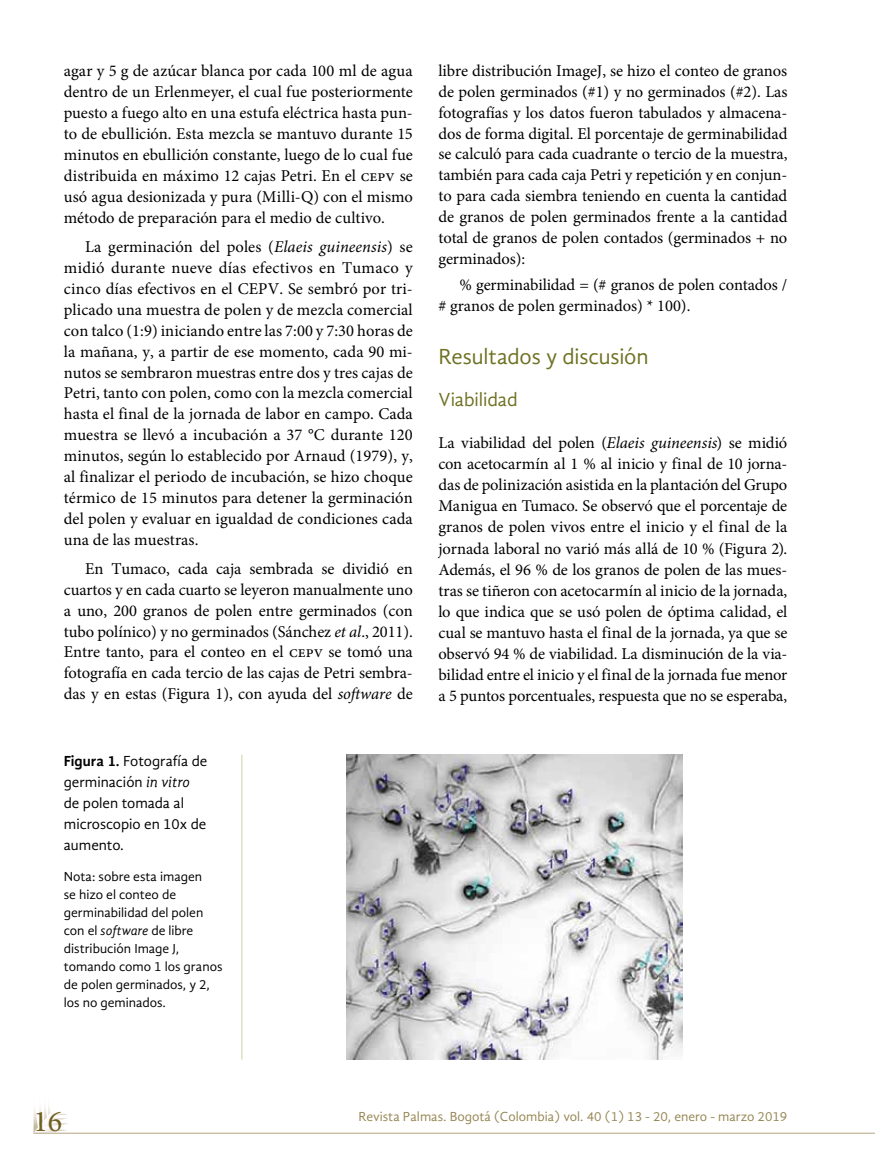
<style>
.page{position:relative;width:881px;height:1166px;background:#fff}
.page>*{position:absolute;margin:0;border:0;box-sizing:border-box;transform-origin:0 0}
.t1{font:30px "Minion Pro";color:#715f20}
.t2{font:22.5px "Gandhi Sans";letter-spacing:-.005em;color:#6f7223}
.t3{font:19.5px "Gandhi Sans";color:#6f7223}
.t4{font:16.5px/20.9px "Minion Pro";letter-spacing:-.005em;color:#000;text-align:justify}
.t5{font:15px/21px "Gandhi Sans";color:#000}
.t6{font:13.5px/18px "Gandhi Sans";color:#000}
.t7{font:13.5px "Gandhi Sans";color:#968653}
.s1{font-style:italic}
.s2{font-weight:700}
</style>
<div class="page">
<svg style="left:33px;top:1105px;width:35px;height:28px"></svg>
<hr style="left:34px;top:1132px;width:840px;height:1px;background:#b2a47f">
<hr style="left:241px;top:754px;width:1px;height:305px;background:#c8d4a5">
<img style="left:346px;top:754px;width:335px;height:305px">
<p class="t4" style="left:64px;top:60px;width:350px">agar y 5 g de azúcar blanca por cada 100 ml de agua dentro de un Erlenmeyer, el cual fue posteriormente puesto a fuego alto en una estufa eléctrica hasta pun&shy;to de ebullición. Esta mezcla se mantuvo durante 15 minutos en ebullición constante, luego de lo cual fue distribuida en máximo 12 cajas Petri. En el cepv se usó agua desionizada y pura (Milli-Q) con el mismo método de preparación para el medio de cultivo.</p>
<p class="t4" style="left:64px;top:237px;width:350px;text-indent:21px">La germinación del poles (<span class="s1">Elaeis guineensis</span>) se midió durante nueve días efectivos en Tumaco y cinco días efectivos en el CEPV. Se sembró por tri&shy;plicado una muestra de polen y de mezcla comercial con talco (1:9) iniciando entre las 7:00 y 7:30 horas de la mañana, y, a partir de ese momento, cada 90 mi&shy;nutos se sembraron muestras entre dos y tres cajas de Petri, tanto con polen, como con la mezcla comercial hasta el final de la jornada de labor en campo. Cada muestra se llevó a incubación a 37 °C durante 120 minutos, según lo establecido por Arnaud (1979), y, al finalizar el periodo de incubación, se hizo choque térmico de 15 minutos para detener la germinación del polen y evaluar en igualdad de condiciones cada una de las muestras.</p>
<p class="t4" style="left:64px;top:558px;width:350px;text-indent:21px">En Tumaco, cada caja sembrada se dividió en cuartos y en cada cuarto se leyeron manualmente uno a uno, 200 granos de polen entre germinados (con tubo polínico) y no germinados (Sánchez <span class="s1">et al</span>., 2011).<br>Entre tanto, para el conteo en el cepv se tomó una fotografía en cada tercio de las cajas de Petri sembra&shy;das y en estas (Figura 1), con ayuda del <span class="s1">software</span> de</p>
<p class="t5" style="left:64px;top:750px;width:145px"><span class="s2">Figura 1.</span> Fotografía de germinación <span class="s1">in vitro </span>de polen tomada al microscopio en 10x de aumento.</p>
<p class="t6" style="left:64px;top:867px;width:160px">Nota: sobre esta imagen<br>se hizo el conteo de germinabilidad del polen con el <span class="s1">software</span> de libre distribución Image J, tomando como 1 los granos de polen germinados, y 2, los no geminados.</p>
<p class="t4" style="left:438px;top:60px;width:350px">libre distribución ImageJ, se hizo el conteo de granos de polen germinados (#1) y no germinados (#2). Las fotografías y los datos fueron tabulados y almacena&shy;dos de forma digital. El porcentaje de germinabilidad se calculó para cada cuadrante o tercio de la muestra, también para cada caja Petri y repetición y en conjun&shy;to para cada siembra teniendo en cuenta la cantidad de granos de polen germinados frente a la cantidad total de granos de polen contados (germinados + no germinados):</p>
<p class="t4" style="left:438px;top:274px;width:350px;text-indent:21px">% germinabilidad = (# granos de polen contados / # granos de polen germinados) * 100).</p>
<h2 class="t2" style="left:438px;top:344px;width:212px">Resultados y discusión</h2>
<p class="t3" style="left:438px;top:388px;width:81px">Viabilidad</p>
<p class="t4" style="left:438px;top:432px;width:350px">La viabilidad del polen (<span class="s1">Elaeis guineensis</span>) se midió con acetocarmín al 1 % al inicio y final de 10 jorna&shy;das de polinización asistida en la plantación del Grupo Manigua en Tumaco. Se observó que el porcentaje de granos de polen vivos entre el inicio y el final de la jornada laboral no varió más allá de 10 % (Figura 2).<br>Además, el 96 % de los granos de polen de las mues&shy;tras se tiñeron con acetocarmín al inicio de la jornada, lo que indica que se usó polen de óptima calidad, el cual se mantuvo hasta el final de la jornada, ya que se observó 94 % de viabilidad. La disminución de la via&shy;bilidad entre el inicio y el final de la jornada fue menor a 5 puntos porcentuales, respuesta que no se esperaba,</p>
<h1 class="t1" style="left:33px;top:1100px;width:30px">16</h1>
<p class="t7" style="left:358px;top:1108px;width:430px">Revista Palmas. Bogotá (Colombia) vol. 40 (1) 13 - 20, enero - marzo 2019</p>
</div>
